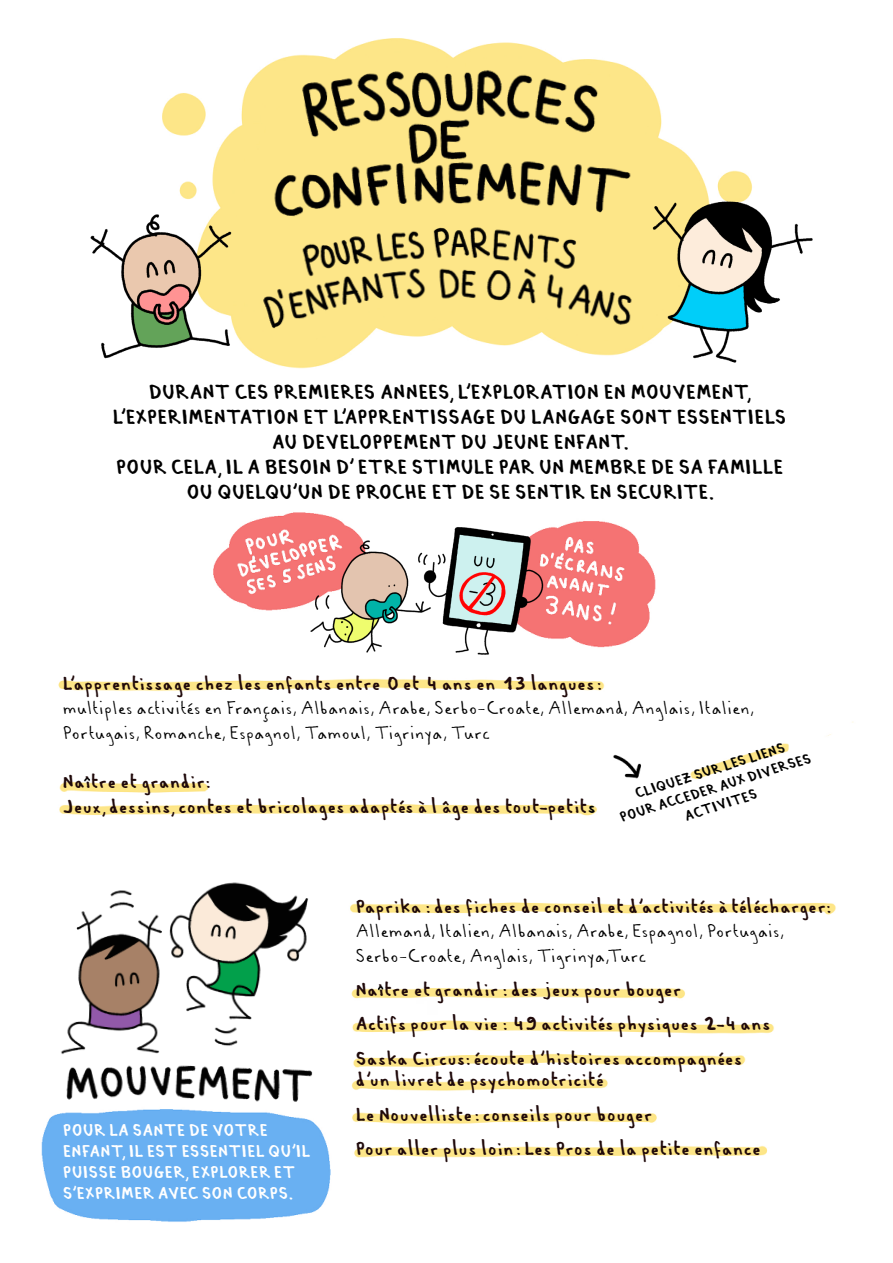
<style>
.page{position:relative;width:893px;height:1263px;background:#fff}
.page>*{position:absolute;margin:0;border:0;box-sizing:border-box;transform-origin:0 0}
.t1{font:700 18px/24.8px "Pouki";color:#000;text-align:center}
.t2{font:700 16.5px/34.2px "Pouki";letter-spacing:.005em;color:#1f090a}
.t3{font:16.5px/24.6px "Pouki";letter-spacing:.005em;color:#000}
.t4{font:700 15px/21px "Pouki";letter-spacing:.01em;color:#fff}
.t5{font:700 12.75px/18px "Pouki";color:#000;text-align:center}
.s1{color:#000}
</style>
<div class="page">
<img style="left:41px;top:38px;width:812px;height:1184px">
<img style="left:77px;top:176px;width:166px;height:193px">
<img style="left:643px;top:187px;width:180px;height:193px">
<img style="left:51px;top:859px;width:278px;height:258px">
<img style="left:288px;top:428px;width:298px;height:298px">
<img style="left:256px;top:50px;width:387px;height:175px">
<img style="left:238px;top:225px;width:419px;height:112px">
<p class="t1" style="left:114px;top:382px;width:676px">DURANT CES PREMIERES ANNEES, L'EXPLORATION EN MOUVEMENT, L'EXPERIMENTATION ET L'APPRENTISSAGE DU LANGAGE SONT ESSENTIELS AU DEVELOPPEMENT DU JEUNE ENFANT.<br>POUR CELA, IL A BESOIN D' ETRE STIMULE PAR UN MEMBRE DE SA FAMILLE OU QUELQU'UN DE PROCHE ET DE SE SENTIR EN SECURITE.</p>
<p class="t2" style="left:64px;top:668px;width:540px">L'apprentissage chez les enfants entre 0 et 4 ans en 13 langues:</p>
<p class="t3" style="left:64px;top:698px;width:693px">multiples activités en Francais, Albanais, Arabe, Serbo-Croate, Allemand, Anglais, Italien,<br>Portugais, Romanche, Espagnol, Tamoul, Tigrinya, Turc</p>
<p class="t2" style="left:64px;top:771px;width:535px;line-height:24.6px">Naitre et grandir:<br>Jeux, dessins, contes et bricolages adaptés à l’âge des tout-petit<span class="s1">s</span></p>
<p class="t5" style="left:613px;top:792px;width:201px;rotate:-17deg">CLIQUEZ SUR LES LIENS<br>POUR ACCEDER AUX DIVERSES<br>ACTIVITES</p>
<p class="t4" style="left:64px;top:1121px;width:249px">POUR LA SANTE DE VOTRE<br>ENFANT, IL EST ESSENTIEL QU'IL<br>PUISSE BOUGER, EXPLORER ET<br>S'EXPRIMER AVEC SON CORPS.</p>
<p class="t2" style="left:357px;top:891px;width:476px">Paprika : des fiches de conseil et d'activités à télécharger:</p>
<p class="t3" style="left:357px;top:921px;width:429px">Allemand, Italien, Albanais, Arabe, Espagnol, Portugais,<br>Serbo-Croate, Anglais, Tigrinya,Turc</p>
<p class="t2" style="left:357px;top:975px;width:416px">Naitre et grandir : des jeux pour bouger<br>Actifs pour la vie : 49 activités physiques 2-4 ans<br>Saska Circus: écoute d'histoires accompagnées</p>
<p class="t2" style="left:357px;top:1065px;width:407px">d'un livret de psychomotricité<br>Le Nouvelliste: conseils pour bouger<br>Pour aller plus loin: Les Pros de la petite enfance</p>
</div>
